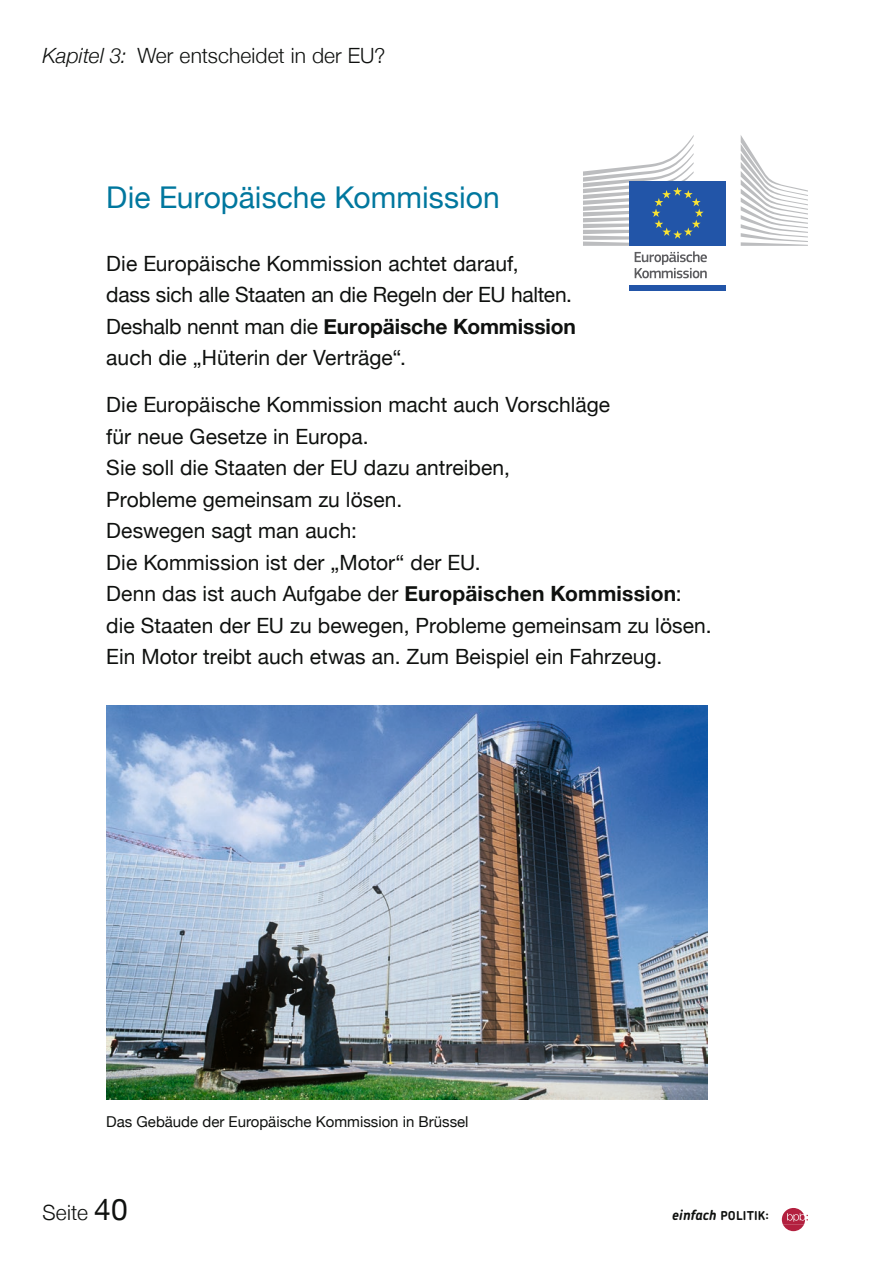
<style>
.page{position:relative;width:893px;height:1263px;background:#fff}
.page>*{position:absolute;margin:0;border:0;box-sizing:border-box;transform-origin:0 0}
.t1{font:30px "Helvetica Neue";color:#00779e}
.p_fliess{font:21px/31.5px "Helvetica Neue";letter-spacing:.005em;color:#0f110f}
.t2{font:300 21px "Helvetica Neue";letter-spacing:.005em;color:#0f110f}
.t3{font:15px "Helvetica Neue";color:#0f110f}
.t4{font:700 12.3px "Chevin";letter-spacing:.015em;color:#0f110f}
.s1{font-style:italic}
.s2{font-weight:700}
.s3{font-weight:400;font-size:30px}
.s4{font-style:italic;font-size:14.1px}
</style>
<div class="page">
<svg style="left:782px;top:1208px;width:26px;height:23px"></svg>
<img style="left:106px;top:706px;width:601px;height:394px">
<div style="left:629px;top:286px;width:97px;height:5px;background:#2255a8"></div>
<svg style="left:741px;top:135px;width:67px;height:111px"></svg>
<div style="left:629px;top:181px;width:97px;height:65px;background:#2255a8"></div>
<svg style="left:583px;top:135px;width:124px;height:143px"></svg>
<p class="t2" style="left:43px;top:38px;width:344px"><span class="s1">Kapitel 3:</span> Wer entscheidet in der EU?</p>
<h3 class="t1" style="left:106px;top:175px;width:395px">Die Europäische Kommission</h3>
<p class="p_fliess" style="left:106px;top:249px;width:471px">Die Europäische Kommission achtet darauf,<br>dass sich alle Staaten an die Regeln der EU halten.<br>Deshalb nennt man die <span class="s2">Europäische Kommission </span>auch die „Hüterin der Verträge“.</p>
<p class="p_fliess" style="left:106px;top:390px;width:607px">Die Europäische Kommission macht auch Vorschläge<br>für neue Gesetze in Europa.<br>Sie soll die Staaten der EU dazu antreiben,<br>Probleme gemeinsam zu lösen.<br>Deswegen sagt man auch:<br>Die Kommission ist der „Motor“ der EU.<br>Denn das ist auch Aufgabe der <span class="s2">Europäischen Kommission</span>: die Staaten der EU zu bewegen, Probleme gemeinsam zu lösen.<br>Ein Motor treibt auch etwas an. Zum Beispiel ein Fahrzeug.</p>
<p class="t3" style="left:106px;top:1111px;width:364px">Das Gebäude der Europäische Kommission in Brüssel</p>
<p class="t2" style="left:43px;top:1196px;width:87px">Seite <span class="s3">40</span></p>
<p class="t4" style="left:672px;top:1208px;width:98px"><span class="s4">einfach</span> POLITIK:</p>
</div>
